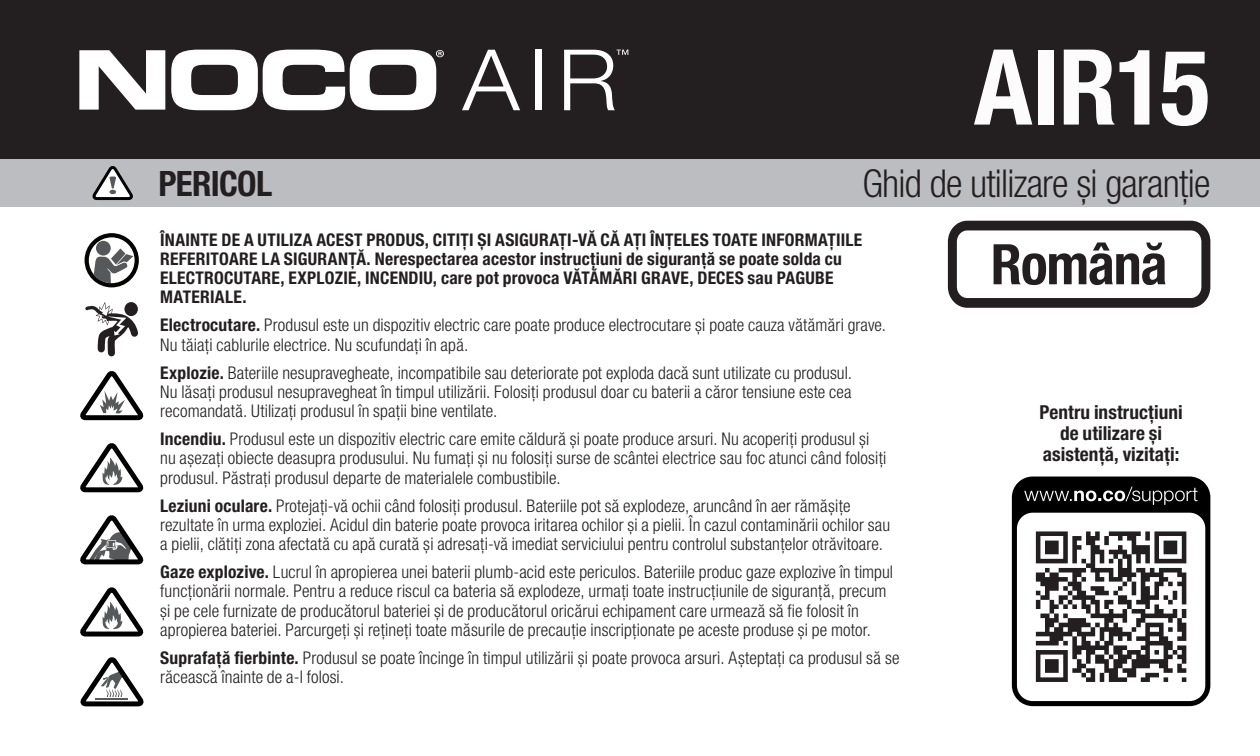
<style>
.page{position:relative;width:1260px;height:756px;background:#fff}
.page>*{position:absolute;margin:0;border:0;box-sizing:border-box;transform-origin:0 0}
.t1{font:700 condensed 105px "Helvetica Neue LTW1 G";letter-spacing:-.015em;color:#fcfcfc}
.t2{font:700 condensed 56px "Helvetica Neue LTW1 G";letter-spacing:-.02em;color:#231f20}
.t3{font:300 condensed 38.5px "Helvetica Neue LTW1 G";letter-spacing:-.02em;color:#231f20}
.t4{font:700 condensed 35px "Helvetica Neue LTW1 G";letter-spacing:-.02em;color:#231f20}
.t5{font:700 condensed 19.25px/21.3px "Helvetica Neue LTW1 G";letter-spacing:.005em;color:#231f20;text-align:center}
.NOCO_HN_Cond-Text{font:300 condensed 17.5px/19.2px "Helvetica Neue LTW1 G";letter-spacing:.005em;color:#231f20}
.t6{font:700 condensed 17.5px/19.2px "Helvetica Neue LTW1 G";letter-spacing:.015em;color:#231f20}
.s1{font-weight:700}
</style>
<div class="page">
<div style="left:0;top:0;width:1260px;height:159px;background:#231f20"></div>
<div style="left:0;top:159px;width:1260px;height:48px;background:#bcbdc0"></div>
<svg style="left:89px;top:165px;width:45px;height:37px"></svg>
<svg style="left:462px;top:50px;width:58px;height:60px"></svg>
<div style="left:535px;top:50px;width:7px;height:60px;background:#fff"></div>
<svg style="left:79px;top:50px;width:86px;height:60px"></svg>
<svg style="left:171px;top:50px;width:273px;height:60px"></svg>
<svg style="left:564px;top:50px;width:64px;height:60px"></svg>
<svg style="left:80px;top:587px;width:64px;height:50px"></svg>
<svg style="left:80px;top:443px;width:64px;height:50px"></svg>
<svg style="left:80px;top:515px;width:64px;height:50px"></svg>
<svg style="left:80px;top:371px;width:64px;height:50px"></svg>
<div style="left:85px;top:233px;width:54px;height:54px;background:#040503;border-radius:50%"></div>
<svg style="left:89px;top:237px;width:46px;height:46px"></svg>
<div style="left:96px;top:241px;width:15px;height:15px;background:#57585a;border-radius:50%"></div>
<svg style="left:94px;top:248px;width:39px;height:35px"></svg>
<svg style="left:85px;top:302px;width:53px;height:54px"></svg>
<svg style="left:80px;top:657px;width:64px;height:50px"></svg>
<svg style="left:948px;top:221px;width:262px;height:87px"></svg>
<svg style="left:1012px;top:477px;width:198px;height:229px"></svg>
<svg style="left:1024px;top:487px;width:174px;height:18px;background:#343434"></svg>
<svg style="left:1036px;top:531px;width:150px;height:151px"></svg>
<h1 class="t1" style="left:974px;top:24px;width:238px">AIR15</h1>
<p class="t4" style="left:159px;top:162px;width:115px">PERICOL</p>
<p class="t3" style="left:862px;top:161px;width:350px">Ghid de utilizare și garanție</p>
<p class="t6" style="left:160px;top:230px;width:704px">ÎNAINTE DE A UTILIZA ACEST PRODUS, CITIȚI ȘI ASIGURAȚI-VĂ CĂ AȚI ÎNȚELES TOATE INFORMAȚIILE REFERITOARE LA SIGURANȚĂ. Nerespectarea acestor instrucțiuni de siguranță se poate solda cu ELECTROCUTARE, EXPLOZIE, INCENDIU, care pot provoca VĂTĂMĂRI GRAVE, DECES sau PAGUBE MATERIALE.</p>
<p class="NOCO_HN_Cond-Text" style="left:160px;top:316px;width:727px"><span class="s1">Electrocutare.</span> Produsul este un dispozitiv electric care poate produce electrocutare și poate cauza vătămări grave.<br>Nu tăiați cablurile electrice. Nu scufundați în apă.</p>
<p class="NOCO_HN_Cond-Text" style="left:160px;top:363px;width:693px;text-align:justify"><span class="s1">Explozie.</span> Bateriile nesupravegheate, incompatibile sau deteriorate pot exploda dacă sunt utilizate cu produsul.<br>Nu lăsați produsul nesupravegheat în timpul utilizării. Folosiți produsul doar cu baterii a căror tensiune este cea recomandată. Utilizați produsul în spații bine ventilate.</p>
<p class="NOCO_HN_Cond-Text" style="left:160px;top:429px;width:728px"><span class="s1">Incendiu.</span> Produsul este un dispozitiv electric care emite căldură și poate produce arsuri. Nu acoperiți produsul și nu așezați obiecte deasupra produsului. Nu fumați și nu folosiți surse de scântei electrice sau foc atunci când folosiți produsul. Păstrați produsul departe de materialele combustibile.</p>
<p class="NOCO_HN_Cond-Text" style="left:160px;top:496px;width:731px"><span class="s1">Leziuni oculare.</span> Protejați-vă ochii când folosiți produsul. Bateriile pot să explodeze, aruncând în aer rămășițe rezultate în urma exploziei. Acidul din baterie poate provoca iritarea ochilor și a pielii. În cazul contaminării ochilor sau a pielii, clătiți zona afectată cu apă curată și adresați-vă imediat serviciului pentru controlul substanțelor otrăvitoare.</p>
<p class="NOCO_HN_Cond-Text" style="left:160px;top:562px;width:735px"><span class="s1">Gaze explozive.</span> Lucrul în apropierea unei baterii plumb-acid este periculos. Bateriile produc gaze explozive în timpul funcționării normale. Pentru a reduce riscul ca bateria să explodeze, urmați toate instrucțiunile de siguranță, precum și pe cele furnizate de producătorul bateriei și de producătorul oricărui echipament care urmează să fie folosit în apropierea bateriei. Parcurgeți și rețineți toate măsurile de precauție inscripționate pe aceste produse și pe motor.</p>
<p class="NOCO_HN_Cond-Text" style="left:160px;top:648px;width:741px"><span class="s1">Suprafață fierbinte.</span> Produsul se poate încinge în timpul utilizării și poate provoca arsuri. Așteptați ca produsul să se răcească înainte de a-l folosi.</p>
<p class="t2" style="left:991px;top:231px;width:178px">Română</p>
<p class="t5" style="left:1039px;top:401px;width:145px">Pentru instrucțiuni de utilizare și asistență, vizitați:</p>
</div>
